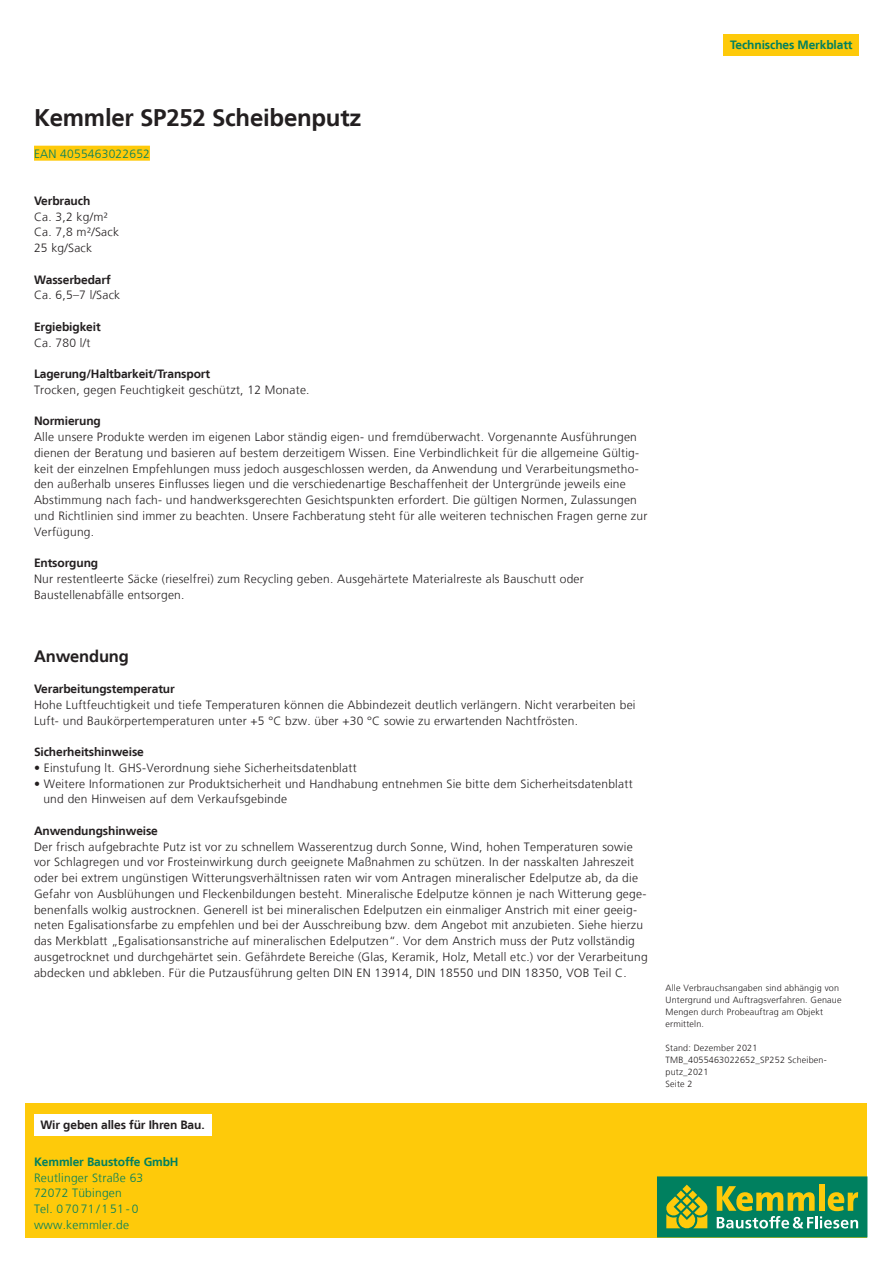
<style>
.page{position:relative;width:893px;height:1263px;background:#fff}
.page>*{position:absolute;margin:0;border:0;box-sizing:border-box;transform-origin:0 0}
.t1{font:700 24px "Frutiger LT";letter-spacing:-.01em;color:#231f20}
.t2{font:700 16.5px "Frutiger LT";letter-spacing:-.01em;color:#231f20}
.t3{font:300 12px/15.8px "Frutiger LT";letter-spacing:.02em;color:#231f20}
.t4{font:700 12px "Frutiger LT";letter-spacing:-.01em;color:#231f20}
.t5{font:300 12px/15.8px "Frutiger LT";letter-spacing:.02em;color:#00805f}
.t6{font:700 12px "Frutiger LT";letter-spacing:-.01em;color:#00805f}
.t7{font:300 9px/12px "Frutiger LT";letter-spacing:.02em;color:#231f20}
</style>
<div class="page">
<div style="left:26px;top:1103px;width:841px;height:134px;background:#feca0a"></div>
<div style="left:657px;top:1176px;width:210px;height:61px;background:#00805f"></div>
<svg style="left:666px;top:1184px;width:42px;height:45px"></svg>
<svg style="left:716px;top:1185px;width:142px;height:44px"></svg>
<div style="left:34px;top:1113px;width:177px;height:22px;background:#fff"></div>
<div style="left:724px;top:34px;width:135px;height:22px;background:#feca0a"></div>
<div style="left:34px;top:146px;width:116px;height:15px;background:#feca0a"></div>
<p class="t6" style="left:730px;top:38px;width:124px">Technisches Merkblatt</p>
<h1 class="t1" style="left:34px;top:104px;width:329px">Kemmler SP252 Scheibenputz</h1>
<p class="t5" style="left:34px;top:146px;width:117px">EAN 4055463022652</p>
<p class="t4" style="left:34px;top:194px;width:58px">Verbrauch</p>
<p class="t3" style="left:34px;top:209px;width:87px">Ca. 3,2 kg/m²<br>Ca. 7,8 m²/Sack<br>25 kg/Sack</p>
<p class="t4" style="left:34px;top:272px;width:78px">Wasserbedarf</p>
<p class="t3" style="left:34px;top:288px;width:88px">Ca. 6,5–7 l/Sack</p>
<p class="t4" style="left:34px;top:320px;width:68px">Ergiebigkeit</p>
<p class="t3" style="left:34px;top:335px;width:58px">Ca. 780 l/t</p>
<p class="t4" style="left:34px;top:367px;width:178px">Lagerung/Haltbarkeit/Transport</p>
<p class="t3" style="left:34px;top:382px;width:277px">Trocken, gegen Feuchtigkeit geschützt, 12 Monate.</p>
<p class="t4" style="left:34px;top:414px;width:68px">Normierung</p>
<p class="t3" style="left:34px;top:429px;width:615px">Alle unsere Produkte werden im eigenen Labor ständig eigen- und fremdüberwacht. Vorgenannte Ausführungen dienen der Beratung und basieren auf bestem derzeitigem Wissen. Eine Verbindlichkeit für die allgemeine Gültig&shy;keit der einzelnen Empfehlungen muss jedoch ausgeschlossen werden, da Anwendung und Verarbeitungsmetho&shy;den außerhalb unseres Einflusses liegen und die verschiedenartige Beschaffenheit der Untergründe jeweils eine Abstimmung nach fach- und handwerksgerechten Gesichtspunkten erfordert. Die gültigen Normen, Zulassungen und Richtlinien sind immer zu beachten. Unsere Fachberatung steht für alle weiteren technischen Fragen gerne zur Verfügung.</p>
<p class="t4" style="left:34px;top:556px;width:66px">Entsorgung</p>
<p class="t3" style="left:34px;top:571px;width:551px">Nur restentleerte Säcke (rieselfrei) zum Recycling geben. Ausgehärtete Materialreste als Bauschutt oder<br>Baustellenabfälle entsorgen.</p>
<h2 class="t2" style="left:34px;top:646px;width:96px">Anwendung</h2>
<p class="t4" style="left:34px;top:682px;width:142px">Verarbeitungstemperatur</p>
<p class="t3" style="left:34px;top:697px;width:603px">Hohe Luftfeuchtigkeit und tiefe Temperaturen können die Abbindezeit deutlich verlängern. Nicht verarbeiten bei<br>Luft- und Baukörpertemperaturen unter +5 °C bzw. über +30 °C sowie zu erwartenden Nachtfrösten.</p>
<p class="t4" style="left:34px;top:745px;width:111px">Sicherheitshinweise</p>
<p class="t3" style="left:34px;top:760px;width:324px">• Einstufung lt. GHS-Verordnung siehe Sicherheitsdatenblatt</p>
<p class="t3" style="left:43px;top:776px;width:591px;text-indent:-9px">• Weitere Informationen zur Produktsicherheit und Handhabung entnehmen Sie bitte dem Sicherheitsdatenblatt und den Hinweisen auf dem Verkaufsgebinde</p>
<p class="t4" style="left:34px;top:824px;width:125px">Anwendungshinweise</p>
<p class="t3" style="left:34px;top:839px;width:615px">Der frisch aufgebrachte Putz ist vor zu schnellem Wasserentzug durch Sonne, Wind, hohen Temperaturen sowie vor Schlagregen und vor Frosteinwirkung durch geeignete Maßnahmen zu schützen. In der nasskalten Jahreszeit oder bei extrem ungünstigen Witterungsverhältnissen raten wir vom Antragen mineralischer Edelputze ab, da die Gefahr von Ausblühungen und Fleckenbildungen besteht. Mineralische Edelputze können je nach Witterung gege&shy;benenfalls wolkig austrocknen. Generell ist bei mineralischen Edelputzen ein einmaliger Anstrich mit einer geeig&shy;neten Egalisationsfarbe zu empfehlen und bei der Ausschreibung bzw. dem Angebot mit anzubieten. Siehe hierzu das Merkblatt „Egalisationsanstriche auf mineralischen Edelputzen“. Vor dem Anstrich muss der Putz vollständig ausgetrocknet und durchgehärtet sein. Gefährdete Bereiche (Glas, Keramik, Holz, Metall etc.) vor der Verarbeitung abdecken und abkleben. Für die Putzausführung gelten DIN EN 13914, DIN 18550 und DIN 18350, VOB Teil C.</p>
<p class="t4" style="left:40px;top:1118px;width:166px">Wir geben alles für Ihren Bau.</p>
<p class="t6" style="left:34px;top:1154px;width:146px">Kemmler Baustoffe GmbH</p>
<p class="t5" style="left:34px;top:1170px;width:111px">Reutlinger Straße 63<br>72072 Tübingen<br>Tel. 07071/151-0 www.kemmler.de</p>
<p class="t7" style="left:665px;top:982px;width:178px">Alle Verbrauchsangaben sind abhängig von Untergrund und Auftragsverfahren. Genaue Mengen durch Probeauftrag am Objekt ermitteln.</p>
<p class="t7" style="left:665px;top:1042px;width:163px">Stand: Dezember 2021<br>TMB_4055463022652_SP252 Scheiben&shy;putz_2021<br>Seite 2</p>
</div>
